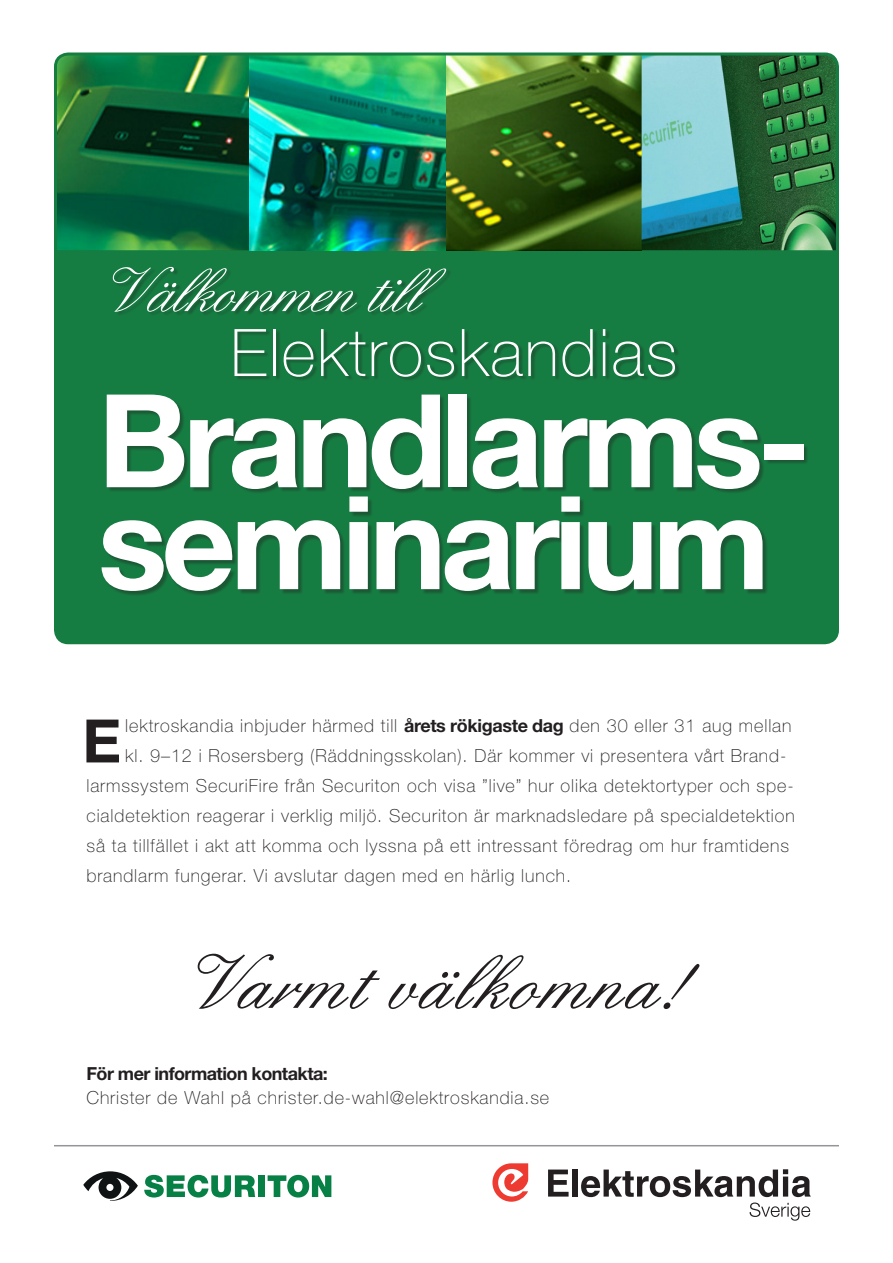
<style>
.page{position:relative;width:893px;height:1263px;background:#fff}
.page>*{position:absolute;margin:0;border:0;box-sizing:border-box;transform-origin:0 0}
.t1{font:700 129.75px/101.9px "Helvetica Neue";letter-spacing:-.045em;color:#fff}
.t2{font:82.65px "English 157 BT";letter-spacing:.01em;color:#231f20}
.t3{font:100 65.7px "Helvetica Neue";letter-spacing:.025em;color:#fff}
.t4{font:65.1px "Englische Sch T";letter-spacing:-.04em;color:#fff}
.t5{font:700 60px "Helvetica Neue";color:#231f20}
.t6{font:100 18px "Helvetica Neue";letter-spacing:.05em;color:#231f20}
.t7{font:700 18px "Helvetica Neue";letter-spacing:-.03em;color:#231f20}
.s1{font-weight:700}
</style>
<div class="page">
<div style="left:55px;top:54px;width:782px;height:589px;background:#167d42;border-radius:13px"></div>
<img style="left:56px;top:54px;width:780px;height:196px">
<div style="left:54px;top:53px;width:785px;height:591px;border:3px solid #167d42;border-radius:13px"></div>
<svg style="left:548px;top:1169px;width:21px;height:27px"></svg>
<div style="left:572px;top:1169px;width:6px;height:27px;background:#231f20"></div>
<svg style="left:492px;top:1163px;width:36px;height:39px"></svg>
<svg style="left:581px;top:1169px;width:230px;height:52px"></svg>
<hr style="left:54px;top:1145px;width:785px;height:1px;background:#939598">
<div style="left:103px;top:268px;width:705px;height:329px;background:#231f20;opacity:.4"></div>
<svg style="left:144px;top:1175px;width:111px;height:22px"></svg>
<div style="left:259px;top:1175px;width:6px;height:22px;background:#078046"></div>
<svg style="left:268px;top:1175px;width:63px;height:22px"></svg>
<svg style="left:83px;top:1171px;width:55px;height:30px"></svg>
<p class="t4" style="left:98px;top:256px;width:326px">Välkommen till</p>
<p class="t3" style="left:230px;top:315px;width:448px">Elektroskandias</p>
<p class="t1" style="left:98px;top:387px;width:714px">Brandlarms&shy;seminarium</p>
<p class="t5" style="left:82px;top:704px;width:40px">E</p>
<p class="t6" style="left:125px;top:716px;width:668px">lektroskandia inbjuder härmed till <span class="s1">årets rökigaste dag</span> den 30 eller 31 aug mellan</p>
<p class="t6" style="left:125px;top:746px;width:663px">kl. 9–12 i Rosersberg (Räddningsskolan). Där kommer vi presentera vårt Brand-</p>
<p class="t6" style="left:86px;top:776px;width:709px">larmssystem SecuriFire från Securiton och visa ”live” hur olika detektortyper och spe-</p>
<p class="t6" style="left:86px;top:806px;width:710px">cialdetektion reagerar i verklig miljö. Securiton är marknadsledare på specialdetektion</p>
<p class="t6" style="left:86px;top:836px;width:704px">så ta tillfället i akt att komma och lyssna på ett intressant föredrag om hur framtidens</p>
<p class="t6" style="left:86px;top:866px;width:486px">brandlarm fungerar. Vi avslutar dagen med en härlig lunch.</p>
<p class="t2" style="left:195px;top:938px;width:509px">Varmt välkomna!</p>
<p class="t7" style="left:86px;top:1062px;width:243px">För mer information kontakta:</p>
<p class="t6" style="left:86px;top:1087px;width:464px">Christer de Wahl på christer.de-wahl@elektroskandia.se</p>
</div>
